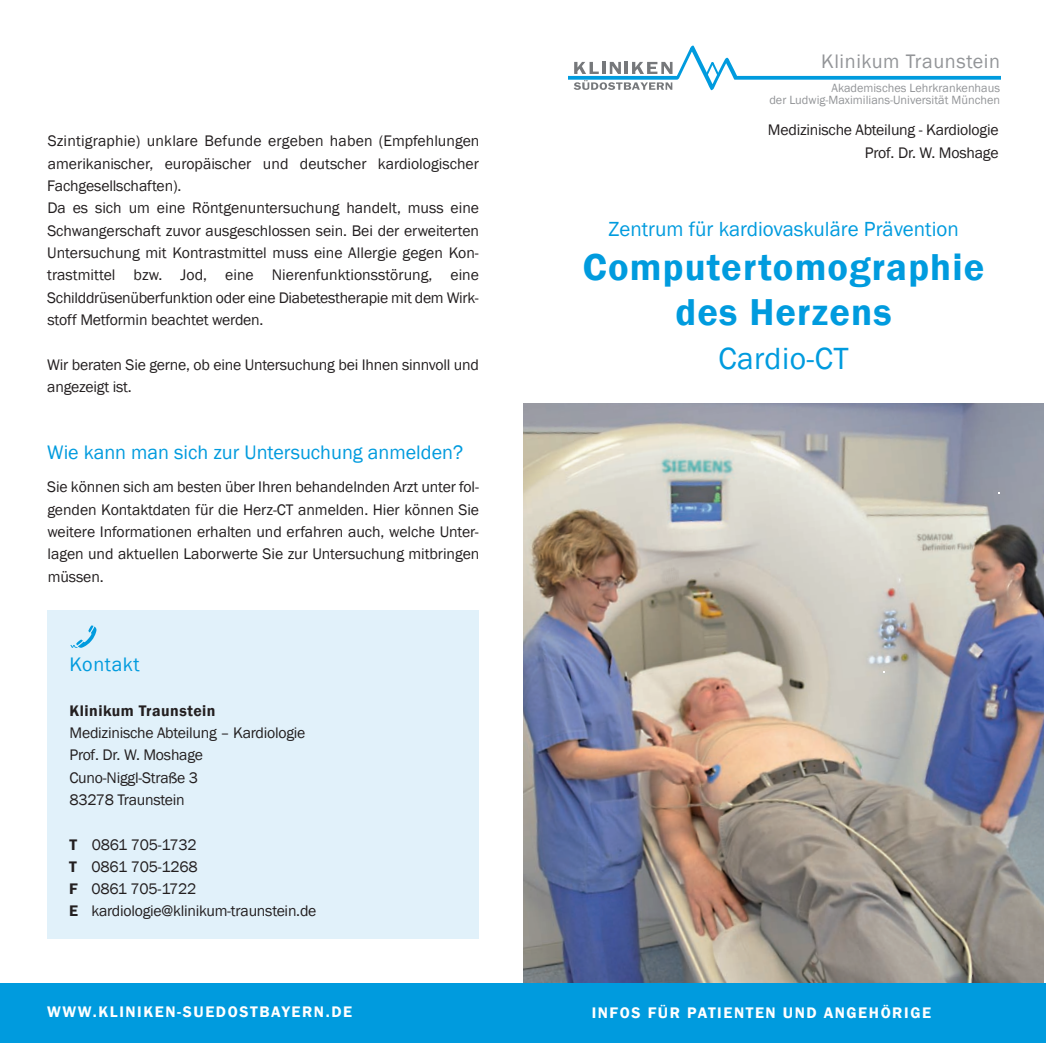
<style>
.page{position:relative;width:1046px;height:1043px;background:#fff}
.page>*{position:absolute;margin:0;border:0;box-sizing:border-box;transform-origin:0 0}
.t1{font:600 38.5px/44.6px "Franklin Gothic";letter-spacing:.03em;color:#009bde;text-align:center}
.t2{font:31.5px "Franklin Gothic";letter-spacing:.015em;color:#009bde}
.t3{font:21px "Franklin Gothic";color:#009bde}
.t4{font:20.12px "Franklin Gothic";color:#009bde}
.t5{font:20.12px "Franklin Gothic";letter-spacing:.03em;color:#939598}
.t6{font:20.12px "Franklin Gothic";letter-spacing:.03em;color:#009bde}
.t7{font:15.75px/22.4px "Franklin Gothic";letter-spacing:-.01em;color:#231f20}
.t8{font:600 15.75px "Franklin Gothic";letter-spacing:.1em;color:#fff}
.t9{font:600 15.75px "Franklin Gothic";color:#231f20}
.t10{font:12.25px/12.2px "Franklin Gothic";color:#939598;text-align:right}
.s1{font-weight:600}
</style>
<div class="page">
<img style="left:524px;top:404px;width:519px;height:579px">
<div style="left:0;top:983px;width:1046px;height:60px;background:#009bde"></div>
<svg style="left:568px;top:46px;width:432px;height:44px"></svg>
<div style="left:47px;top:610px;width:432px;height:329px;background:#e1f1fa"></div>
<svg style="left:70px;top:625px;width:26px;height:23px"></svg>
<p class="t7" style="left:47px;top:130px;width:434px">Szintigraphie) unklare Befunde ergeben haben (Empfehlungen amerikanischer, europäischer und deutscher kardiologischer Fachgesellschaften).<br>Da es sich um eine Röntgenuntersuchung handelt, muss eine Schwangerschaft zuvor ausgeschlossen sein. Bei der erweiterten Untersuchung mit Kontrastmittel muss eine Allergie gegen Kon&shy;trastmittel bzw. Jod, eine Nierenfunktionsstörung, eine Schilddrüsenüberfunktion oder eine Diabetestherapie mit dem Wirk&shy;stoff Metformin beachtet werden.</p>
<p class="t7" style="left:47px;top:353px;width:433px">Wir beraten Sie gerne, ob eine Untersuchung bei Ihnen sinnvoll und angezeigt ist.</p>
<p class="t4" style="left:47px;top:440px;width:417px">Wie kann man sich zur Untersuchung anmelden?</p>
<p class="t7" style="left:47px;top:476px;width:434px;text-align:justify">Sie können sich am besten über Ihren behandelnden Arzt unter fol&shy;genden Kontaktdaten für die Herz-CT anmelden. Hier können Sie weitere Informationen erhalten und erfahren auch, welche Unter&shy;lagen und aktuellen Laborwerte Sie zur Untersuchung mitbringen müssen.</p>
<p class="t6" style="left:70px;top:653px;width:72px">Kontakt</p>
<p class="t9" style="left:70px;top:701px;width:147px">KLINIKUM TRAUNSTEIN</p>
<p class="t7" style="left:69px;top:721px;width:237px">Medizinische Abteilung – Kardiologie<br>Prof. Dr. W. Moshage<br>Cuno-Niggl-Straße 3<br>83278 Traunstein</p>
<p class="t7" style="left:69px;top:833px;width:249px"><span class="s1">T</span> 0861 705-1732<br><span class="s1">T</span> 0861 705-1268<br><span class="s1">F</span> 0861 705-1722<br><span class="s1">E</span> kardiologie@klinikum-traunstein.de</p>
<p class="t8" style="left:47px;top:1003px;width:306px">WWW.KLINIKEN-SUEDOSTBAYERN.DE</p>
<p class="t5" style="left:821px;top:50px;width:180px">Klinikum Traunstein</p>
<p class="t10" style="left:769px;top:81px;width:232px">Akademisches Lehrkrankenhaus<br>der Ludwig-Maximilians-Universität München</p>
<p class="t7" style="left:768px;top:119px;width:232px;text-align:right">Medizinische Abteilung - Kardiologie<br>Prof. Dr. W. Moshage</p>
<h3 class="t3" style="left:608px;top:216px;width:352px">Zentrum für kardiovaskuläre Prävention</h3>
<h1 class="t1" style="left:583px;top:245px;width:403px">COMPUTERTOMOGRAPHIE<br>DES HERZENS</h1>
<h2 class="t2" style="left:718px;top:341px;width:132px">Cardio-CT</h2>
<p class="t8" style="left:592px;top:1004px;width:341px">INFOS FÜR PATIENTEN UND ANGEHÖRIGE</p>
</div>
